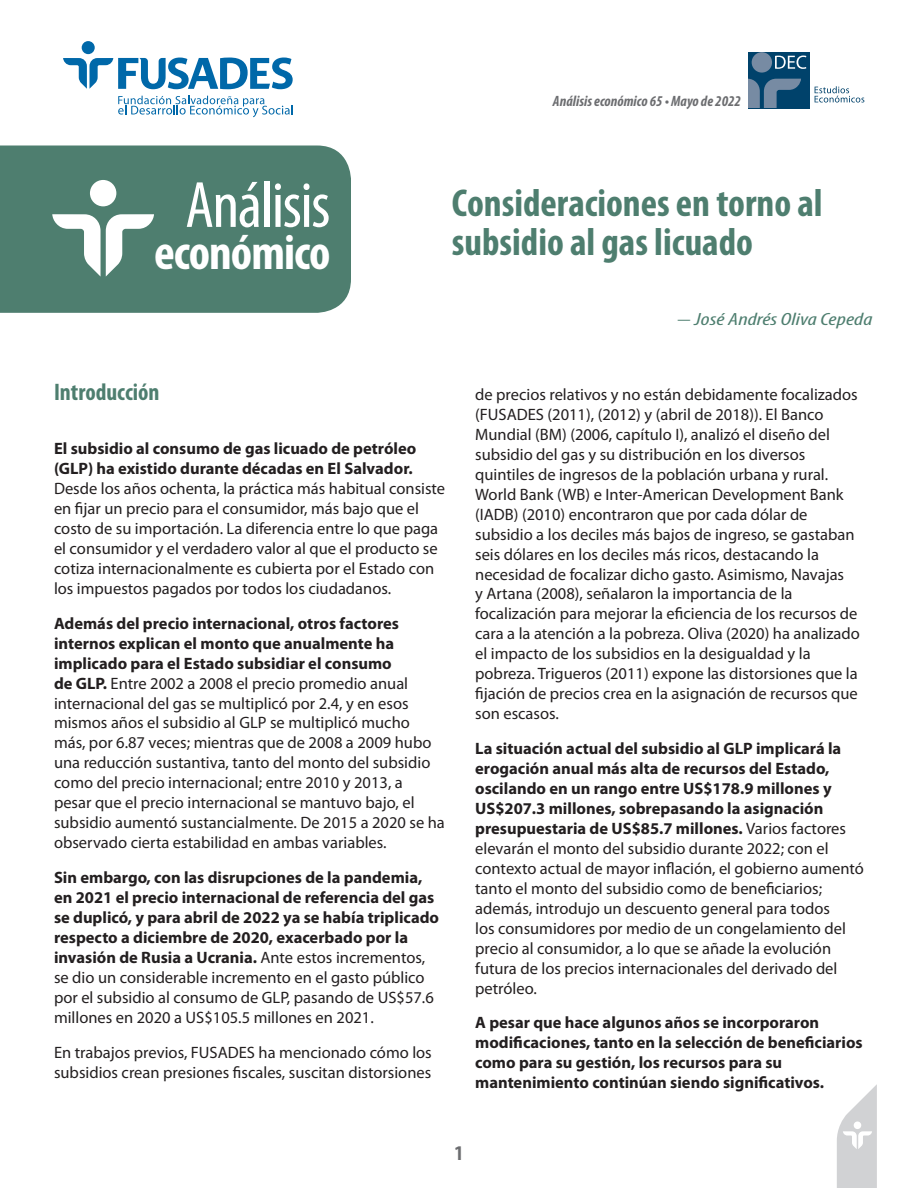
<style>
.page{position:relative;width:918px;height:1188px;background:#fff}
.page>*{position:absolute;margin:0;border:0;box-sizing:border-box;transform-origin:0 0}
.t1{font:condensed 66px "Myriad Pro";letter-spacing:-.02em;color:#fff}
.t2{font:700 condensed 49.5px "Myriad Pro";letter-spacing:-.02em;color:#fff}
.titulo_analisis{font:700 condensed 39px/39px "Myriad Pro";color:#4e7e6f}
.subtitulo_analisis{font:700 condensed 24px "Myriad Pro";color:#4e7e6f}
.t3{font:700 condensed 21px "Myriad Pro";color:#6c6d70}
.titulo_analisis-2{font:italic condensed 17.7px "Myriad Pro";color:#4e7e6f;scale:1.35 1}
.t4{font:16.5px/20px "Myriad Pro";color:#231f20}
.t5{font:700 16.5px/20px "Myriad Pro";color:#231f20}
.t6{font:italic 700 condensed 15px "Myriad Pro";color:#6c6d70}
.s1{font-weight:700}
.s2{font-weight:400}
</style>
<div class="page">
<svg style="left:837px;top:1084px;width:40px;height:104px"></svg>
<div style="left:82px;top:41px;width:13px;height:13px;background:#0068a9;border-radius:50%"></div>
<svg style="left:63px;top:58px;width:230px;height:31px"></svg>
<svg style="left:118px;top:96px;width:175px;height:21px"></svg>
<div style="left:0;top:146px;width:351px;height:167px;background:#4e7e6f"></div>
<div style="left:90px;top:180px;width:26px;height:26px;background:#fff;border-radius:50%"></div>
<svg style="left:52px;top:214px;width:102px;height:63px"></svg>
<div style="left:749px;top:52px;width:61px;height:56px;background:#00426b"></div>
<svg style="left:815px;top:86px;width:49px;height:17px"></svg>
<svg style="left:775px;top:56px;width:31px;height:13px"></svg>
<div style="left:752px;top:52px;width:20px;height:21px;background:#778ba3;border-radius:50%"></div>
<svg style="left:749px;top:79px;width:52px;height:29px"></svg>
<p class="t1" style="left:185px;top:165px;width:147px">Análisis</p>
<p class="t2" style="left:154px;top:221px;width:178px">económico</p>
<p class="t6" style="left:553px;top:91px;width:190px">Análisis económico 65 • Mayo de 2022</p>
<p class="titulo_analisis" style="left:452px;top:182px;width:372px">Consideraciones en torno al subsidio al gas licuado</p>
<p class="titulo_analisis-2" style="left:677px;top:308px;width:146px">− José Andrés Oliva Cepeda</p>
<p class="subtitulo_analisis" style="left:54px;top:377px;width:107px">Introducción</p>
<p class="t4" style="left:54px;top:438px;width:393px"><span class="s1">El subsidio al consumo de gas licuado de petróleo (GLP) ha existido durante décadas en El Salvador.<br></span>Desde los años ochenta, la práctica más habitual consiste en fijar un precio para el consumidor, más bajo que el costo de su importación. La diferencia entre lo que paga el consumidor y el verdadero valor al que el producto se cotiza internacionalmente es cubierta por el Estado con los impuestos pagados por todos los ciudadanos.</p>
<p class="t4" style="left:54px;top:613px;width:392px"><span class="s1">Además del precio internacional, otros factores internos explican el monto que anualmente ha implicado para el Estado subsidiar el consumo<br>de GLP.</span> Entre 2002 a 2008 el precio promedio anual internacional del gas se multiplicó por 2.4, y en esos mismos años el subsidio al GLP se multiplicó mucho más, por 6.87 veces; mientras que de 2008 a 2009 hubo una reducción sustantiva, tanto del monto del subsidio como del precio internacional; entre 2010 y 2013, a<br>pesar que el precio internacional se mantuvo bajo, el subsidio aumentó sustancialmente. De 2015 a 2020 se ha observado cierta estabilidad en ambas variables.</p>
<p class="t5" style="left:54px;top:867px;width:387px">Sin embargo, con las disrupciones de la pandemia, en 2021 el precio internacional de referencia del gas se duplicó, y para abril de 2022 ya se había triplicado respecto a diciembre de 2020, exacerbado por la invasión de Rusia a Ucrania. <span class="s2">Ante estos incrementos, se dio un considerable incremento en el gasto público por el subsidio al consumo de GLP, pasando de US$57.6 millones en 2020 a US$105.5 millones en 2021.</span></p>
<p class="t4" style="left:54px;top:1042px;width:379px">En trabajos previos, FUSADES ha mencionado cómo los subsidios crean presiones fiscales, suscitan distorsiones</p>
<p class="t4" style="left:475px;top:384px;width:386px">de precios relativos y no están debidamente focalizados (FUSADES (2011), (2012) y (abril de 2018)). El Banco Mundial (BM) (2006, capítulo I), analizó el diseño del subsidio del gas y su distribución en los diversos quintiles de ingresos de la población urbana y rural.<br>World Bank (WB) e Inter-American Development Bank (IADB) (2010) encontraron que por cada dólar de subsidio a los deciles más bajos de ingreso, se gastaban seis dólares en los deciles más ricos, destacando la necesidad de focalizar dicho gasto. Asimismo, Navajas<br>y Artana (2008), señalaron la importancia de la focalización para mejorar la eficiencia de los recursos de cara a la atención a la pobreza. Oliva (2020) ha analizado el impacto de los subsidios en la desigualdad y la pobreza. Trigueros (2011) expone las distorsiones que la fijación de precios crea en la asignación de recursos que son escasos.</p>
<p class="t4" style="left:475px;top:738px;width:390px"><span class="s1">La situación actual del subsidio al GLP implicará la erogación anual más alta de recursos del Estado, oscilando en un rango entre US$178.9 millones y US$207.3 millones, sobrepasando la asignación presupuestaria de US$85.7 millones.</span> Varios factores elevarán el monto del subsidio durante 2022; con el contexto actual de mayor inflación, el gobierno aumentó tanto el monto del subsidio como de beneficiarios; además, introdujo un descuento general para todos<br>los consumidores por medio de un congelamiento del precio al consumidor, a lo que se añade la evolución futura de los precios internacionales del derivado del petróleo.</p>
<p class="t5" style="left:475px;top:1012px;width:389px">A pesar que hace algunos años se incorporaron modificaciones, tanto en la selección de beneficiarios como para su gestión, los recursos para su mantenimiento continúan siendo significativos.</p>
<p class="t3" style="left:455px;top:1140px;width:10px">1</p>
</div>
